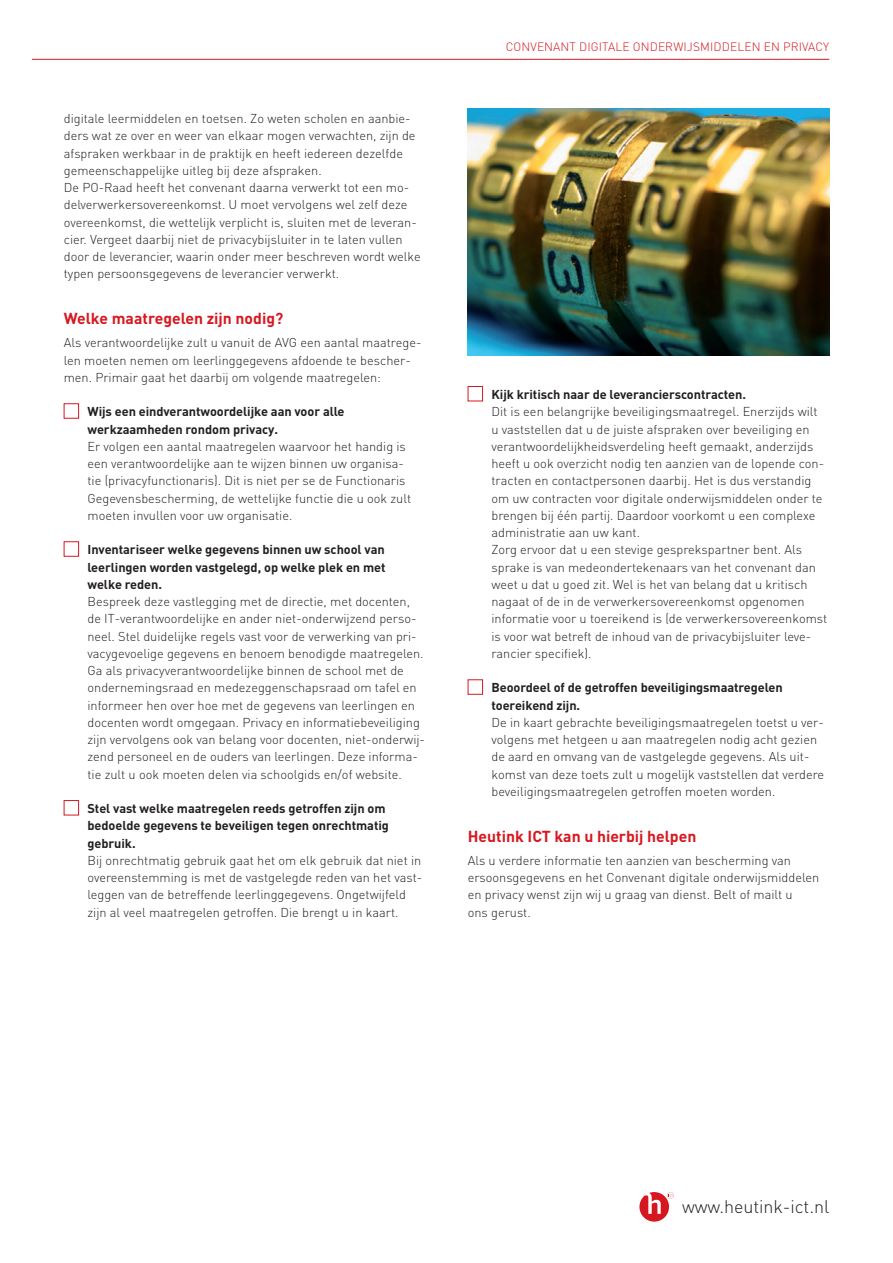
<style>
.page{position:relative;width:893px;height:1263px;background:#fff}
.page>*{position:absolute;margin:0;border:0;box-sizing:border-box;transform-origin:0 0}
.t1{font:300 18px "DIN Pro";letter-spacing:-.005em;color:#231f20}
.t2{font:700 15.75px "DIN Pro";color:#d7171f}
.t3{font:300 12.75px/17.2px "DIN Pro";color:#231f20}
.t4{font:700 12.75px/17.2px "DIN Pro";letter-spacing:-.005em;color:#231f20}
.t5{font:300 12px "DIN Pro";letter-spacing:.01em;color:#d7171f}
</style>
<div class="page">
<hr style="left:32px;top:59px;width:797px;height:1px;background:#d7171f">
<div style="left:64px;top:403px;width:15px;height:15px;border:1px solid #d7171f"></div>
<div style="left:64px;top:541px;width:15px;height:16px;border:1px solid #d7171f"></div>
<div style="left:64px;top:800px;width:15px;height:15px;border:1px solid #d7171f"></div>
<div style="left:468px;top:386px;width:15px;height:15px;border:1px solid #d7171f"></div>
<div style="left:468px;top:679px;width:15px;height:16px;border:1px solid #d7171f"></div>
<svg style="left:639px;top:1192px;width:35px;height:29px"></svg>
<img style="left:468px;top:108px;width:361px;height:247px">
<p class="t3" style="left:64px;top:109px;width:359px">digitale leermiddelen en toetsen. Zo weten scholen en aanbie&shy;ders wat ze over en weer van elkaar mogen verwachten, zijn de afspraken werkbaar in de praktijk en heeft iedereen dezelfde gemeenschappelijke uitleg bij deze afspraken.<br>De PO-Raad heeft het convenant daarna verwerkt tot een mo&shy;delverwerkersovereenkomst. U moet vervolgens wel zelf deze overeenkomst, die wettelijk verplicht is, sluiten met de leveran&shy;cier. Vergeet daarbij niet de privacybijsluiter in te laten vullen door de leverancier, waarin onder meer beschreven wordt welke typen persoonsgegevens de leverancier verwerkt.</p>
<p class="t2" style="left:64px;top:308px;width:221px">Welke maatregelen zijn nodig?</p>
<p class="t3" style="left:64px;top:333px;width:359px">Als verantwoordelijke zult u vanuit de AVG een aantal maatrege&shy;len moeten nemen om leerlinggegevens afdoende te bescher&shy;men. Primair gaat het daarbij om volgende maatregelen:</p>
<p class="t4" style="left:88px;top:403px;width:259px">Wijs een eindverantwoordelijke aan voor alle werkzaamheden rondom privacy.</p>
<p class="t3" style="left:88px;top:437px;width:325px">Er volgen een aantal maatregelen waarvoor het handig is een verantwoordelijke aan te wijzen binnen uw organisa&shy;tie (privacyfunctionaris). Dit is niet per se de Functionaris Gegevensbescherming, de wettelijke functie die u ook zult moeten invullen voor uw organisatie.</p>
<p class="t4" style="left:88px;top:541px;width:300px;text-align:justify">Inventariseer welke gegevens binnen uw school van leerlingen worden vastgelegd, op welke plek en met welke reden.</p>
<p class="t3" style="left:88px;top:592px;width:339px">Bespreek deze vastlegging met de directie, met docenten, de IT-verantwoordelijke en ander niet-onderwijzend perso&shy;neel. Stel duidelijke regels vast voor de verwerking van pri&shy;vacygevoelige gegevens en benoem benodigde maatregelen.<br>Ga als privacyverantwoordelijke binnen de school met de ondernemingsraad en medezeggenschapsraad om tafel en informeer hen over hoe met de gegevens van leerlingen en docenten wordt omgegaan. Privacy en informatiebeveiliging zijn vervolgens ook van belang voor docenten, niet-onderwij&shy;zend personeel en de ouders van leerlingen. Deze informa&shy;tie zult u ook moeten delen via schoolgids en/of website.</p>
<p class="t4" style="left:88px;top:799px;width:303px">Stel vast welke maatregelen reeds getroffen zijn om bedoelde gegevens te beveiligen tegen onrechtmatig gebruik.</p>
<p class="t3" style="left:88px;top:851px;width:336px">Bij onrechtmatig gebruik gaat het om elk gebruik dat niet in overeenstemming is met de vastgelegde reden van het vast&shy;leggen van de betreffende leerlinggegevens. Ongetwijfeld zijn al veel maatregelen getroffen. Die brengt u in kaart.</p>
<p class="t5" style="left:506px;top:38px;width:325px">CONVENANT DIGITALE ONDERWIJSMIDDELEN EN PRIVACY</p>
<p class="t4" style="left:491px;top:385px;width:256px">Kijk kritisch naar de leverancierscontracten.</p>
<p class="t3" style="left:491px;top:403px;width:337px">Dit is een belangrijke beveiligingsmaatregel. Enerzijds wilt u vaststellen dat u de juiste afspraken over beveiliging en verantwoordelijkheidsverdeling heeft gemaakt, anderzijds heeft u ook overzicht nodig ten aanzien van de lopende con&shy;tracten en contactpersonen daarbij. Het is dus verstandig om uw contracten voor digitale onderwijsmiddelen onder te brengen bij één partij. Daardoor voorkomt u een complexe administratie aan uw kant.<br>Zorg ervoor dat u een stevige gesprekspartner bent. Als sprake is van medeondertekenaars van het convenant dan weet u dat u goed zit. Wel is het van belang dat u kritisch nagaat of de in de verwerkersovereenkomst opgenomen informatie voor u toereikend is (de verwerkersovereenkomst is voor wat betreft de inhoud van de privacybijsluiter leve&shy;rancier specifiek).</p>
<p class="t4" style="left:491px;top:679px;width:293px">Beoordeel of de getroffen beveiligingsmaatregelen toereikend zijn.</p>
<p class="t3" style="left:491px;top:713px;width:334px">De in kaart gebrachte beveiligingsmaatregelen toetst u ver&shy;volgens met hetgeen u aan maatregelen nodig acht gezien de aard en omvang van de vastgelegde gegevens. Als uit&shy;komst van deze toets zult u mogelijk vaststellen dat verdere beveiligingsmaatregelen getroffen moeten worden.</p>
<p class="t2" style="left:468px;top:825px;width:230px">Heutink ICT kan u hierbij helpen</p>
<p class="t3" style="left:468px;top:851px;width:353px">Als u verdere informatie ten aanzien van bescherming van ersoonsgegevens en het Convenant digitale onderwijsmiddelen en privacy wenst zijn wij u graag van dienst. Belt of mailt u<br>ons gerust.</p>
<h1 class="t1" style="left:682px;top:1194px;width:149px">www.heutink-ict.nl</h1>
</div>
